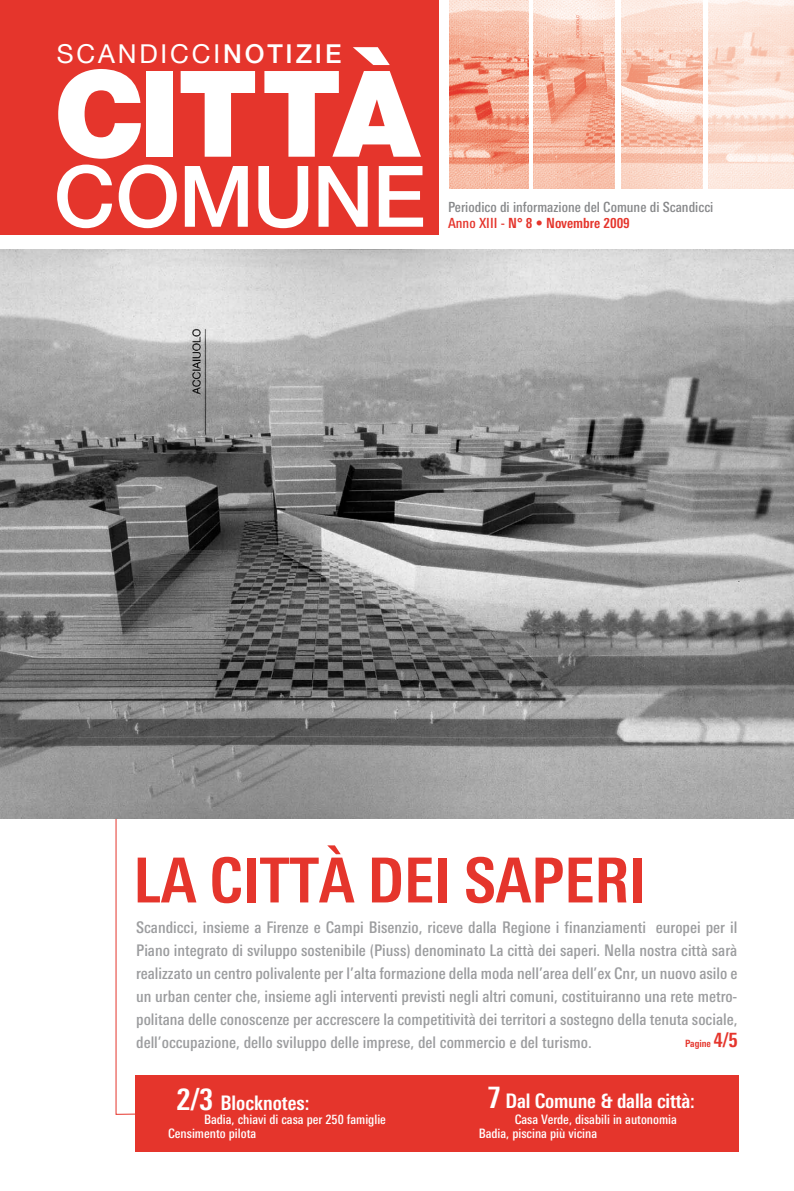
<style>
.page{position:relative;width:794px;height:1191px;background:#fff}
.page>*{position:absolute;margin:0;border:0;box-sizing:border-box;transform-origin:0 0}
.t1{font:900 120px "Helvetica Neue LT";letter-spacing:-.03em;color:#fff}
.t2{font:500 85px "Helvetica Neue LT";letter-spacing:-.01em;color:#fff}
.t3{font:700 condensed 62px "LT Univers";color:#e5352c}
.t4{font:26px "Helvetica Neue LT";letter-spacing:.11em;color:#fff}
.t5{font:700 condensed 20px "LT Univers";color:#fff}
.t6{font:500 condensed 16px/23px "LT Univers";color:#9c9d9f;text-align:justify}
.t7{font:500 condensed 14px/16.9px "LT Univers";color:#87888a}
.t8{font:500 condensed 13px/14px "LT Univers";color:#fff}
.t9{font:700 condensed 10px "LT Univers";color:#e5352c}
.s1{font-weight:500}
.s2{color:#e5352c}
.s3{font-weight:700;color:#e5352c}
.s4{font-size:30px}
.s5{font-size:20px}
</style>
<div class="page">
<svg style="left:115px;top:818px;width:31px;height:297px"></svg>
<div style="left:0;top:0;width:438px;height:235px;background:#e5352c"></div>
<img style="left:0;top:249px;width:794px;height:569px">
<div style="left:135px;top:1074px;width:603px;height:77px;background:#e5352c"></div>
<img style="left:450px;top:0;width:78px;height:188px">
<img style="left:534px;top:0;width:81px;height:188px">
<img style="left:621px;top:0;width:81px;height:188px">
<img style="left:708px;top:0;width:86px;height:188px">
<h3 class="t4" style="left:57px;top:39px;width:286px">SCANDICCI<span class="s1">NOTIZIE</span></h3>
<h1 class="t1" style="left:54px;top:42px;width:368px">Città</h1>
<h2 class="t2" style="left:54px;top:146px;width:312px">COMUNE</h2>
<p class="t7" style="left:448px;top:198px;width:267px">Periodico di informazione del Comune di Scandicci<br><span class="s2">Anno XIII -</span> <span class="s3">N° 8 • Novembre 2009</span></p>
<h3 class="t3" style="left:133px;top:843px;width:515px">La città dei saperi</h3>
<p class="t6" style="left:136px;top:915px;width:603px">Scandicci, insieme a Firenze e Campi Bisenzio, riceve dalla Regione i finanziamenti europei per il Piano integrato di sviluppo sostenibile (Piuss) denominato La città dei saperi. Nella nostra città sarà realizzato un centro polivalente per l’alta formazione della moda nell’area dell’ex Cnr, un nuovo asilo e un urban center che, insieme agli interventi previsti negli altri comuni, costituiranno una rete metro&shy;politana delle conoscenze per accrescere la competitività dei territori a sostegno della tenuta sociale, dell’occupazione, dello sviluppo delle imprese, del commercio e del turismo.</p>
<p class="t5" style="left:176px;top:1090px;width:134px"><span class="s4">2/3</span> Blocknotes:</p>
<p class="t8" style="left:168px;top:1112px;width:219px;text-indent:36px">Badia, chiavi di casa per 250 famiglie<br>Censimento pilota</p>
<p class="t9" style="left:685px;top:1037px;width:54px">Pagine <span class="s5">4/5</span></p>
<p class="t5" style="left:487px;top:1088px;width:209px"><span class="s4">7</span> Dal Comune &amp; dalla città:</p>
<p class="t8" style="left:478px;top:1111px;width:200px;text-indent:36px">Casa Verde, disabili in autonomia<br>Badia, piscina più vicina</p>
</div>
